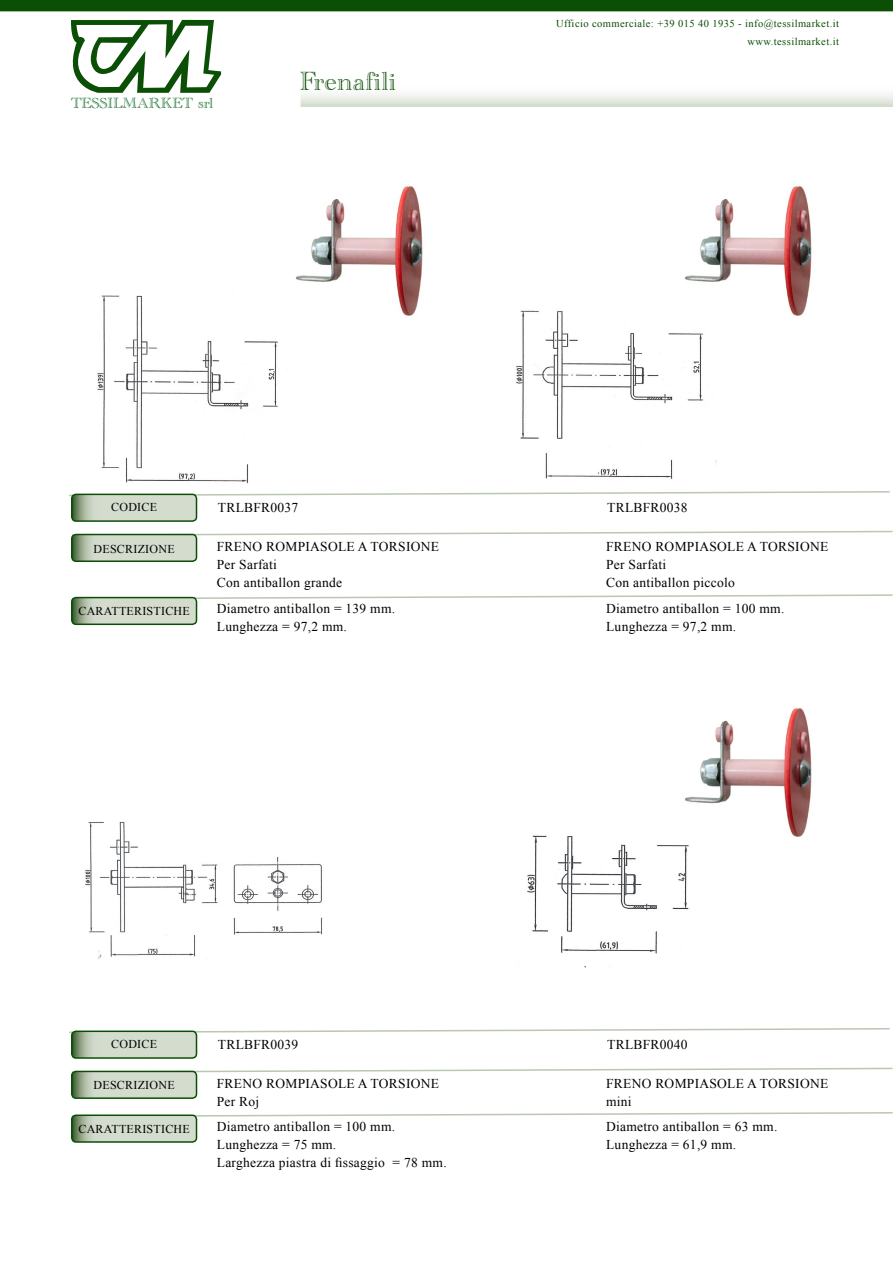
<style>
.page{position:relative;width:893px;height:1263px;background:#fff}
.page>*{position:absolute;margin:0;border:0;box-sizing:border-box;transform-origin:0 0}
.t1{font:27px "Academy Engraved Let Plain";letter-spacing:.02em;color:#0a4f05}
.t2{font:15.15px "Academy Engraved Let Plain";color:#006317}
.t3{font:13.5px/18px "Times New Roman";letter-spacing:.02em;color:#000}
.t4{font:12px "Times New Roman";letter-spacing:.02em;color:#000}
.t5{font:10.5px/17.9px "Times New Roman";letter-spacing:.04em;color:#0a4f05;text-align:right}
</style>
<div class="page">
<svg style="left:300px;top:94px;width:593px;height:13px"></svg>
<div style="left:0;top:0;width:893px;height:11px;background:#0a4f05"></div>
<svg style="left:71px;top:20px;width:150px;height:73px"></svg>
<svg style="left:69px;top:1028px;width:821px;height:28px"></svg>
<div style="left:71px;top:1030px;width:126px;height:29px;border:2px solid #0a4f05;border-radius:4px"></div>
<svg style="left:71px;top:1067px;width:822px;height:29px"></svg>
<div style="left:71px;top:1071px;width:126px;height:28px;border:2px solid #0a4f05;border-radius:4px"></div>
<svg style="left:74px;top:1112px;width:819px;height:28px"></svg>
<div style="left:71px;top:1114px;width:126px;height:29px;border:2px solid #0a4f05;border-radius:4px"></div>
<img style="left:685px;top:708px;width:127px;height:129px">
<img style="left:85px;top:821px;width:237px;height:138px">
<img style="left:527px;top:810px;width:182px;height:158px">
<svg style="left:69px;top:491px;width:821px;height:28px"></svg>
<div style="left:71px;top:494px;width:126px;height:28px;border:2px solid #0a4f05;border-radius:4px"></div>
<svg style="left:72px;top:530px;width:821px;height:31px"></svg>
<div style="left:71px;top:534px;width:126px;height:28px;border:2px solid #0a4f05;border-radius:4px"></div>
<svg style="left:72px;top:594px;width:821px;height:30px"></svg>
<div style="left:71px;top:597px;width:126px;height:28px;border:2px solid #0a4f05;border-radius:4px"></div>
<img style="left:685px;top:186px;width:127px;height:130px">
<img style="left:97px;top:295px;width:181px;height:189px">
<img style="left:516px;top:300px;width:201px;height:179px">
<img style="left:274px;top:186px;width:149px;height:140px">
<p class="t2" style="left:71px;top:95px;width:144px">TESSILMARKET srl</p>
<h1 class="t1" style="left:300px;top:66px;width:98px">Frenafili</h1>
<p class="t5" style="left:556px;top:15px;width:284px">Ufficio commerciale: +39 015 40 1935 - info@tessilmarket.it www.tessilmarket.it</p>
<p class="t4" style="left:111px;top:499px;width:47px">CODICE</p>
<p class="t3" style="left:218px;top:499px;width:82px">TRLBFR0037</p>
<p class="t3" style="left:607px;top:499px;width:82px">TRLBFR0038</p>
<p class="t4" style="left:94px;top:540px;width:83px">DESCRIZIONE</p>
<p class="t3" style="left:217px;top:537px;width:224px">FRENO ROMPIASOLE A TORSIONE<br>Per Sarfati<br>Con antiballon grande</p>
<p class="t3" style="left:606px;top:537px;width:224px">FRENO ROMPIASOLE A TORSIONE<br>Per Sarfati<br>Con antiballon piccolo</p>
<p class="t3" style="left:217px;top:600px;width:180px">Diametro antiballon = 139 mm.<br>Lunghezza = 97,2 mm.</p>
<p class="t3" style="left:606px;top:600px;width:180px">Diametro antiballon = 100 mm.<br>Lunghezza = 97,2 mm.</p>
<p class="t4" style="left:78px;top:603px;width:113px">CARATTERISTICHE</p>
<p class="t4" style="left:111px;top:1036px;width:47px">CODICE</p>
<p class="t3" style="left:218px;top:1035px;width:82px">TRLBFR0039</p>
<p class="t3" style="left:607px;top:1035px;width:82px">TRLBFR0040</p>
<p class="t4" style="left:94px;top:1077px;width:83px">DESCRIZIONE</p>
<p class="t4" style="left:78px;top:1121px;width:113px">CARATTERISTICHE</p>
<p class="t3" style="left:217px;top:1074px;width:224px">FRENO ROMPIASOLE A TORSIONE<br>Per Roj</p>
<p class="t3" style="left:606px;top:1074px;width:224px">FRENO ROMPIASOLE A TORSIONE mini</p>
<p class="t3" style="left:217px;top:1117px;width:231px">Diametro antiballon = 100 mm.<br>Lunghezza = 75 mm.<br>Larghezza piastra di fissaggio = 78 mm.</p>
<p class="t3" style="left:606px;top:1117px;width:173px">Diametro antiballon = 63 mm.<br>Lunghezza = 61,9 mm.</p>
</div>
